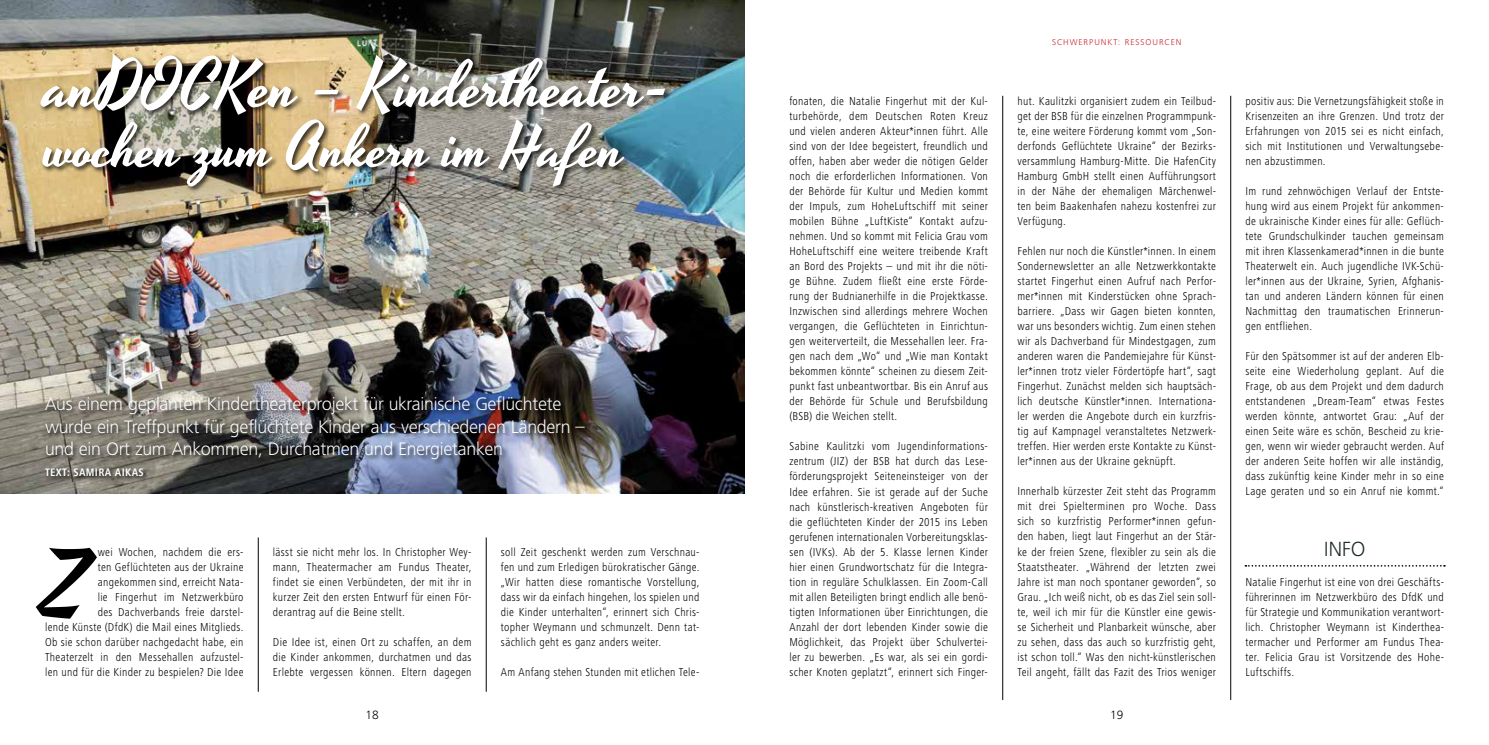
<style>
.page{position:relative;width:1489px;height:745px;background:#fff}
.page>*{position:absolute;margin:0;border:0;box-sizing:border-box;transform-origin:0 0}
.t1{font:87.75px "Yesteryear";color:#000;scale:.96 1}
.t2{font:65.25px "Yesteryear";letter-spacing:-.01em;color:#fff}
.t3{font:60px "Yesteryear";letter-spacing:-.01em;color:#fff}
.t4{font:300 21.25px "Frutiger Next LT";color:#1c2826}
.t5{font:300 18.75px/22.5px "Frutiger Next LT";letter-spacing:-.015em;color:#fff}
.t6{font:300 12.5px "Frutiger Next LT";color:#000}
.t7{font:300 condensed 11.88px/15px "Frutiger Next LT";letter-spacing:.025em;color:#000;text-align:justify}
.t8{font:700 condensed 11.25px "Frutiger Next LT";letter-spacing:.03em;color:#fff}
.t9{font:300 8.75px "Frutiger Next LT";letter-spacing:.11em;color:#c71c24}
</style>
<div class="page">
<img style="left:0;top:0;width:744px;height:493px">
<hr style="left:258px;top:537px;width:1px;height:154px;background:#000">
<hr style="left:486px;top:537px;width:1px;height:154px;background:#000">
<hr style="left:1002px;top:96px;width:1px;height:603px;background:#000">
<hr style="left:1230px;top:96px;width:1px;height:603px;background:#000">
<div style="left:39px;top:53px;width:632px;height:140px;background:#000;opacity:.75"></div>
<div style="left:44px;top:395px;width:547px;height:86px;background:#000;opacity:.89"></div>
<svg style="left:1245px;top:565px;width:199px;height:1px"></svg>
<h2 class="t2" style="left:45px;top:41px;width:629px">anDOCKen – Kindertheater-</h2>
<h3 class="t3" style="left:45px;top:106px;width:581px">wochen zum Ankern im Hafen</h3>
<h3 class="t5" style="left:45px;top:392px;width:541px">Aus einem geplanten Kindertheaterprojekt für ukrainische Geflüchtete wurde ein Treffpunkt für geflüchtete Kinder aus verschiedenen Ländern – und ein Ort zum Ankommen, Durchatmen und Energietanken</h3>
<p class="t8" style="left:45px;top:465px;width:100px">TEXT: SAMIRA AIKAS</p>
<p class="t7" style="left:45px;top:544px;width:200px;text-align:right">wei Wochen, nachdem die ers-<br>ten Geflüchteten aus der Ukraine angekommen sind, erreicht Nata-<br>lie Fingerhut im Netzwerkbüro<br>des Dachverbands freie darstel-<br>lende Künste (DfdK) die Mail eines Mitglieds.<br>Ob sie schon darüber nachgedacht habe, ein Theaterzelt in den Messehallen aufzustel&shy;len und für die Kinder zu bespielen? Die Idee</p>
<p class="t7" style="left:273px;top:544px;width:200px">lässt sie nicht mehr los. In Christopher Wey&shy;mann, Theatermacher am Fundus Theater, findet sie einen Verbündeten, der mit ihr in kurzer Zeit den ersten Entwurf für einen För&shy;derantrag auf die Beine stellt.</p>
<h1 class="t1" style="left:45px;top:523px;width:48px">Z</h1>
<p class="t7" style="left:273px;top:634px;width:200px">Die Idee ist, einen Ort zu schaffen, an dem die Kinder ankommen, durchatmen und das Erlebte vergessen können. Eltern dagegen</p>
<p class="t7" style="left:501px;top:544px;width:200px">soll Zeit geschenkt werden zum Verschnau&shy;fen und zum Erledigen bürokratischer Gänge. „Wir hatten diese romantische Vorstellung, dass wir da einfach hingehen, los spielen und die Kinder unterhalten“, erinnert sich Chris&shy;topher Weymann und schmunzelt. Denn tat&shy;sächlich geht es ganz anders weiter.</p>
<p class="t7" style="left:501px;top:664px;width:200px">Am Anfang stehen Stunden mit etlichen Tele-</p>
<p class="t7" style="left:789px;top:94px;width:200px">fonaten, die Natalie Fingerhut mit der Kul&shy;turbehörde, dem Deutschen Roten Kreuz und vielen anderen Akteur*innen führt. Alle sind von der Idee begeistert, freundlich und offen, haben aber weder die nötigen Gelder noch die erforderlichen Informationen. Von der Behörde für Kultur und Medien kommt der Impuls, zum HoheLuftschiff mit seiner mobilen Bühne „LuftKiste“ Kontakt aufzu&shy;nehmen. Und so kommt mit Felicia Grau vom HoheLuftschiff eine weitere treibende Kraft an Bord des Projekts – und mit ihr die nöti&shy;ge Bühne. Zudem fließt eine erste Förde&shy;rung der Budnianerhilfe in die Projektkasse.<br>Inzwischen sind allerdings mehrere Wochen vergangen, die Geflüchteten in Einrichtun&shy;gen weiterverteilt, die Messehallen leer. Fra&shy;gen nach dem „Wo“ und „Wie man Kontakt bekommen könnte“ scheinen zu diesem Zeit&shy;punkt fast unbeantwortbar. Bis ein Anruf aus der Behörde für Schule und Berufsbildung (BSB) die Weichen stellt.</p>
<p class="t7" style="left:789px;top:439px;width:200px">Sabine Kaulitzki vom Jugendinformations&shy;zentrum (JIZ) der BSB hat durch das Lese&shy;förderungsprojekt Seiteneinsteiger von der Idee erfahren. Sie ist gerade auf der Suche nach künstlerisch-kreativen Angeboten für die geflüchteten Kinder der 2015 ins Leben gerufenen internationalen Vorbereitungsklas&shy;sen (IVKs). Ab der 5. Klasse lernen Kinder hier einen Grundwortschatz für die Integra&shy;tion in reguläre Schulklassen. Ein Zoom-Call mit allen Beteiligten bringt endlich alle benö&shy;tigten Informationen über Einrichtungen, die Anzahl der dort lebenden Kinder sowie die Möglichkeit, das Projekt über Schulvertei&shy;ler zu bewerben. „Es war, als sei ein gordi&shy;scher Knoten geplatzt“, erinnert sich Finger-</p>
<p class="t9" style="left:1051px;top:37px;width:131px">SCHWERPUNKT: RESSOURCEN</p>
<p class="t7" style="left:1017px;top:94px;width:200px">hut. Kaulitzki organisiert zudem ein Teilbud&shy;get der BSB für die einzelnen Programmpunk&shy;te, eine weitere Förderung kommt vom „Son&shy;derfonds Geflüchtete Ukraine“ der Bezirks&shy;versammlung Hamburg-Mitte. Die HafenCity Hamburg GmbH stellt einen Aufführungsort in der Nähe der ehemaligen Märchenwel&shy;ten beim Baakenhafen nahezu kostenfrei zur Verfügung.</p>
<p class="t7" style="left:1017px;top:243px;width:200px">Fehlen nur noch die Künstler*innen. In einem Sondernewsletter an alle Netzwerkkontakte startet Fingerhut einen Aufruf nach Perfor&shy;mer*innen mit Kinderstücken ohne Sprach&shy;barriere. „Dass wir Gagen bieten konnten, war uns besonders wichtig. Zum einen stehen wir als Dachverband für Mindestgagen, zum anderen waren die Pandemiejahre für Künst&shy;ler*innen trotz vieler Fördertöpfe hart“, sagt Fingerhut. Zunächst melden sich hauptsäch&shy;lich deutsche Künstler*innen. Internationa&shy;ler werden die Angebote durch ein kurzfris&shy;tig auf Kampnagel veranstaltetes Netzwerk&shy;treffen. Hier werden erste Kontakte zu Künst&shy;ler*innen aus der Ukraine geknüpft.</p>
<p class="t7" style="left:1017px;top:483px;width:200px">Innerhalb kürzester Zeit steht das Programm mit drei Spielterminen pro Woche. Dass sich so kurzfristig Performer*innen gefun&shy;den haben, liegt laut Fingerhut an der Stär&shy;ke der freien Szene, flexibler zu sein als die Staatstheater. „Während der letzten zwei Jahre ist man noch spontaner geworden“, so Grau. „Ich weiß nicht, ob es das Ziel sein soll&shy;te, weil ich mir für die Künstler eine gewis&shy;se Sicherheit und Planbarkeit wünsche, aber zu sehen, dass das auch so kurzfristig geht, ist schon toll.“ Was den nicht-künstlerischen Teil angeht, fällt das Fazit des Trios weniger</p>
<p class="t6" style="left:365px;top:707px;width:15px">18</p>
<p class="t6" style="left:1109px;top:707px;width:15px">19</p>
<p class="t7" style="left:1245px;top:93px;width:200px">positiv aus: Die Vernetzungsfähigkeit stoße in Krisenzeiten an ihre Grenzen. Und trotz der Erfahrungen von 2015 sei es nicht einfach, sich mit Institutionen und Verwaltungsebe&shy;nen abzustimmen.</p>
<p class="t7" style="left:1245px;top:183px;width:200px">Im rund zehnwöchigen Verlauf der Entste&shy;hung wird aus einem Projekt für ankommen&shy;de ukrainische Kinder eines für alle: Geflüch&shy;tete Grundschulkinder tauchen gemeinsam mit ihren Klassenkamerad*innen in die bunte Theaterwelt ein. Auch jugendliche IVK-Schü&shy;ler*innen aus der Ukraine, Syrien, Afghanis&shy;tan und anderen Ländern können für einen Nachmittag den traumatischen Erinnerun&shy;gen entfliehen.</p>
<p class="t7" style="left:1245px;top:348px;width:200px">Für den Spätsommer ist auf der anderen Elb&shy;seite eine Wiederholung geplant. Auf die Frage, ob aus dem Projekt und dem dadurch entstandenen „Dream-Team“ etwas Festes werden könnte, antwortet Grau: „Auf der einen Seite wäre es schön, Bescheid zu krie&shy;gen, wenn wir wieder gebraucht werden. Auf der anderen Seite hoffen wir alle inständig, dass zukünftig keine Kinder mehr in so eine Lage geraten und so ein Anruf nie kommt.“</p>
<h3 class="t4" style="left:1323px;top:536px;width:43px">INFO</h3>
<p class="t7" style="left:1245px;top:574px;width:200px">Natalie Fingerhut ist eine von drei Geschäfts&shy;führerinnen im Netzwerkbüro des DfdK und für Strategie und Kommunikation verantwort&shy;lich. Christopher Weymann ist Kinderthea&shy;termacher und Performer am Fundus Thea&shy;ter. Felicia Grau ist Vorsitzende des Hohe-Luftschiffs.</p>
</div>
